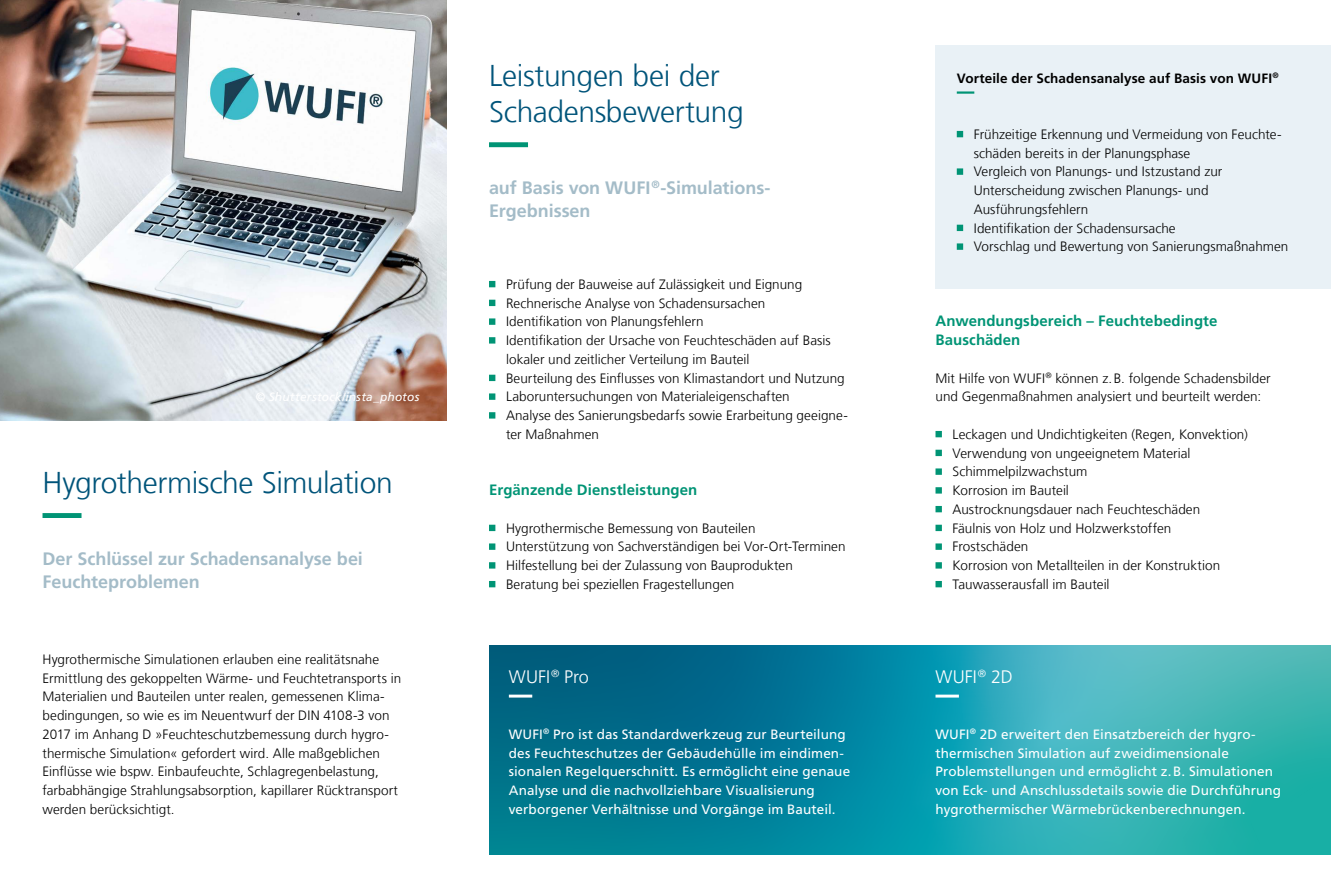
<style>
.page{position:relative;width:1331px;height:893px;background:#fff}
.page>*{position:absolute;margin:0;border:0;box-sizing:border-box;transform-origin:0 0}
.Ueberschrift_20_24_b{font:300 30px/36px "Frutiger LT Com";letter-spacing:-.015em;color:#00547a}
.Sub_Ueberschrift_12{font:700 18px/23.4px "Frutiger LT Com";letter-spacing:-.005em;color:#a4bcc8}
.Infokasten_gross_Ueb{font:300 18px "Frutiger LT Com";letter-spacing:-.005em;color:#fff}
.Zwischenueberschrift{font:700 15px/18.8px "Frutiger LT Com";letter-spacing:.005em;color:#009475}
.Aufzaehlung_9_12_5_s{font:300 13.5px/18.8px "Frutiger LT Com";letter-spacing:.005em;color:#000}
.Fliesstext_9_12_5_sc{font:300 13.5px/18.8px "Frutiger LT Com";letter-spacing:.005em;color:#000}
.Fliesstext_9_12_5_we{font:13.5px/18.8px "Frutiger LT Com";letter-spacing:.005em;color:#fff}
.Infokasten_klein_Ueb{font:700 13.5px "Frutiger LT Com";letter-spacing:.01em;color:#000}
.Bildtext_Marginal_8{font:italic 12px "Frutiger LT Com";letter-spacing:.015em;color:#fff}
</style>
<div class="page">
<svg style="left:489px;top:645px;width:842px;height:209px;background:#1993a4"></svg>
<svg style="left:43px;top:513px;width:39px;height:5px"></svg>
<svg style="left:489px;top:142px;width:39px;height:5px"></svg>
<svg style="left:489px;top:281px;width:7px;height:6px"></svg>
<svg style="left:489px;top:300px;width:7px;height:6px"></svg>
<svg style="left:489px;top:318px;width:7px;height:7px"></svg>
<svg style="left:489px;top:337px;width:7px;height:7px"></svg>
<svg style="left:489px;top:375px;width:7px;height:6px"></svg>
<svg style="left:489px;top:393px;width:7px;height:7px"></svg>
<svg style="left:489px;top:412px;width:7px;height:7px"></svg>
<svg style="left:489px;top:525px;width:7px;height:6px"></svg>
<svg style="left:489px;top:543px;width:7px;height:7px"></svg>
<svg style="left:489px;top:562px;width:7px;height:7px"></svg>
<svg style="left:489px;top:581px;width:7px;height:6px"></svg>
<img style="left:0;top:0;width:446px;height:420px">
<div style="left:935px;top:45px;width:396px;height:244px;background:#e9f1f6"></div>
<svg style="left:957px;top:91px;width:18px;height:3px"></svg>
<svg style="left:957px;top:131px;width:7px;height:6px"></svg>
<svg style="left:957px;top:168px;width:7px;height:7px"></svg>
<svg style="left:957px;top:225px;width:7px;height:6px"></svg>
<svg style="left:957px;top:243px;width:7px;height:7px"></svg>
<svg style="left:935px;top:431px;width:7px;height:6px"></svg>
<svg style="left:935px;top:450px;width:7px;height:6px"></svg>
<svg style="left:935px;top:468px;width:7px;height:7px"></svg>
<svg style="left:935px;top:487px;width:7px;height:7px"></svg>
<svg style="left:935px;top:506px;width:7px;height:6px"></svg>
<svg style="left:935px;top:525px;width:7px;height:6px"></svg>
<svg style="left:935px;top:543px;width:7px;height:7px"></svg>
<svg style="left:935px;top:562px;width:7px;height:7px"></svg>
<svg style="left:935px;top:581px;width:7px;height:6px"></svg>
<svg style="left:509px;top:695px;width:341px;height:3px"></svg>
<svg style="left:935px;top:695px;width:353px;height:3px"></svg>
<p class="Bildtext_Marginal_8" style="left:256px;top:390px;width:165px">© Shutterstock/insta_photos</p>
<p class="Ueberschrift_20_24_b" style="left:43px;top:465px;width:352px">Hygrothermische Simulation</p>
<p class="Sub_Ueberschrift_12" style="left:43px;top:547px;width:322px">Der Schlüssel zur Schadensanalyse bei<br>Feuchteproblemen</p>
<p class="Fliesstext_9_12_5_sc" style="left:43px;top:650px;width:360px">Hygrothermische Simulationen erlauben eine realitätsnahe Ermittlung des gekoppelten Wärme- und Feuchtetransports in Materialien und Bauteilen unter realen, gemessenen Klima&shy;bedingungen, so wie es im Neuentwurf der DIN 4108-3 von 2017 im Anhang D »Feuchteschutzbemessung durch hygro&shy;thermische Simulation« gefordert wird. Alle maßgeblichen Einflüsse wie bspw. Einbaufeuchte, Schlagregenbelastung, farbabhängige Strahlungsabsorption, kapillarer Rücktransport werden berücksichtigt.</p>
<p class="Ueberschrift_20_24_b" style="left:489px;top:58px;width:256px">Leistungen bei der<br>Schadensbewertung</p>
<p class="Sub_Ueberschrift_12" style="left:489px;top:176px;width:283px">auf Basis von WUFI<sup>®</sup>-Simulations-<br>Ergebnissen</p>
<p class="Aufzaehlung_9_12_5_s" style="left:506px;top:275px;width:298px">Prüfung der Bauweise auf Zulässigkeit und Eignung</p>
<p class="Aufzaehlung_9_12_5_s" style="left:506px;top:294px;width:261px">Rechnerische Analyse von Schadensursachen</p>
<p class="Aufzaehlung_9_12_5_s" style="left:506px;top:312px;width:199px">Identifikation von Planungsfehlern</p>
<p class="Aufzaehlung_9_12_5_s" style="left:506px;top:331px;width:326px">Identifikation der Ursache von Feuchteschäden auf Basis lokaler und zeitlicher Verteilung im Bauteil</p>
<p class="Aufzaehlung_9_12_5_s" style="left:506px;top:369px;width:340px">Beurteilung des Einflusses von Klimastandort und Nutzung</p>
<p class="Aufzaehlung_9_12_5_s" style="left:506px;top:387px;width:285px">Laboruntersuchungen von Materialeigenschaften</p>
<p class="Aufzaehlung_9_12_5_s" style="left:506px;top:406px;width:343px">Analyse des Sanierungsbedarfs sowie Erarbeitung geeigne&shy;ter Maßnahmen</p>
<p class="Zwischenueberschrift" style="left:489px;top:481px;width:210px">Ergänzende Dienstleistungen</p>
<p class="Aufzaehlung_9_12_5_s" style="left:506px;top:519px;width:251px">Hygrothermische Bemessung von Bauteilen</p>
<p class="Aufzaehlung_9_12_5_s" style="left:506px;top:537px;width:341px">Unterstützung von Sachverständigen bei Vor-Ort-Terminen</p>
<p class="Aufzaehlung_9_12_5_s" style="left:506px;top:556px;width:288px">Hilfestellung bei der Zulassung von Bauprodukten</p>
<p class="Aufzaehlung_9_12_5_s" style="left:506px;top:575px;width:230px">Beratung bei speziellen Fragestellungen</p>
<p class="Infokasten_gross_Ueb" style="left:509px;top:666px;width:81px">WUFI<sup>®</sup> Pro</p>
<p class="Fliesstext_9_12_5_we" style="left:509px;top:725px;width:343px">WUFI<sup>®</sup> Pro ist das Standardwerkzeug zur Beurteilung des Feuchteschutzes der Gebäudehülle im eindimen&shy;sionalen Regelquerschnitt. Es ermöglicht eine genaue Analyse und die nachvollziehbare Visualisierung verborgener Verhältnisse und Vorgänge im Bauteil.</p>
<p class="Infokasten_klein_Ueb" style="left:957px;top:70px;width:323px">Vorteile der Schadensanalyse auf Basis von WUFI<sup>®</sup></p>
<p class="Aufzaehlung_9_12_5_s" style="left:974px;top:125px;width:309px">Frühzeitige Erkennung und Vermeidung von Feuchte&shy;schäden bereits in der Planungsphase</p>
<p class="Aufzaehlung_9_12_5_s" style="left:974px;top:162px;width:250px">Vergleich von Planungs- und Istzustand zur<br>Unterscheidung zwischen Planungs- und<br>Ausführungsfehlern</p>
<p class="Aufzaehlung_9_12_5_s" style="left:974px;top:219px;width:203px">Identifikation der Schadensursache</p>
<p class="Aufzaehlung_9_12_5_s" style="left:974px;top:237px;width:316px">Vorschlag und Bewertung von Sanierungsmaßnahmen</p>
<p class="Zwischenueberschrift" style="left:935px;top:312px;width:284px">Anwendungsbereich – Feuchtebedingte<br>Bauschäden</p>
<p class="Fliesstext_9_12_5_sc" style="left:935px;top:369px;width:337px">Mit Hilfe von WUFI<sup>®</sup> können z.B. folgende Schadensbilder und Gegenmaßnahmen analysiert und beurteilt werden:</p>
<p class="Aufzaehlung_9_12_5_s" style="left:952px;top:425px;width:297px">Leckagen und Undichtigkeiten (Regen, Konvektion)</p>
<p class="Aufzaehlung_9_12_5_s" style="left:952px;top:444px;width:239px">Verwendung von ungeeignetem Material</p>
<p class="Aufzaehlung_9_12_5_s" style="left:952px;top:462px;width:136px">Schimmelpilzwachstum</p>
<p class="Aufzaehlung_9_12_5_s" style="left:952px;top:481px;width:118px">Korrosion im Bauteil</p>
<p class="Aufzaehlung_9_12_5_s" style="left:952px;top:500px;width:249px">Austrocknungsdauer nach Feuchteschäden</p>
<p class="Aufzaehlung_9_12_5_s" style="left:952px;top:519px;width:220px">Fäulnis von Holz und Holzwerkstoffen</p>
<p class="Aufzaehlung_9_12_5_s" style="left:952px;top:537px;width:77px">Frostschäden</p>
<p class="Aufzaehlung_9_12_5_s" style="left:952px;top:556px;width:269px">Korrosion von Metallteilen in der Konstruktion</p>
<p class="Aufzaehlung_9_12_5_s" style="left:952px;top:575px;width:159px">Tauwasserausfall im Bauteil</p>
<p class="Infokasten_gross_Ueb" style="left:935px;top:666px;width:79px">WUFI<sup>®</sup> 2D</p>
<p class="Fliesstext_9_12_5_we" style="left:935px;top:725px;width:347px">WUFI<sup>®</sup> 2D erweitert den Einsatzbereich der hygro&shy;thermischen Simulation auf zweidimensionale Problemstellungen und ermöglicht z.B. Simulationen von Eck- und Anschlussdetails sowie die Durchführung hygrothermischer Wärmebrückenberechnungen.</p>
</div>
